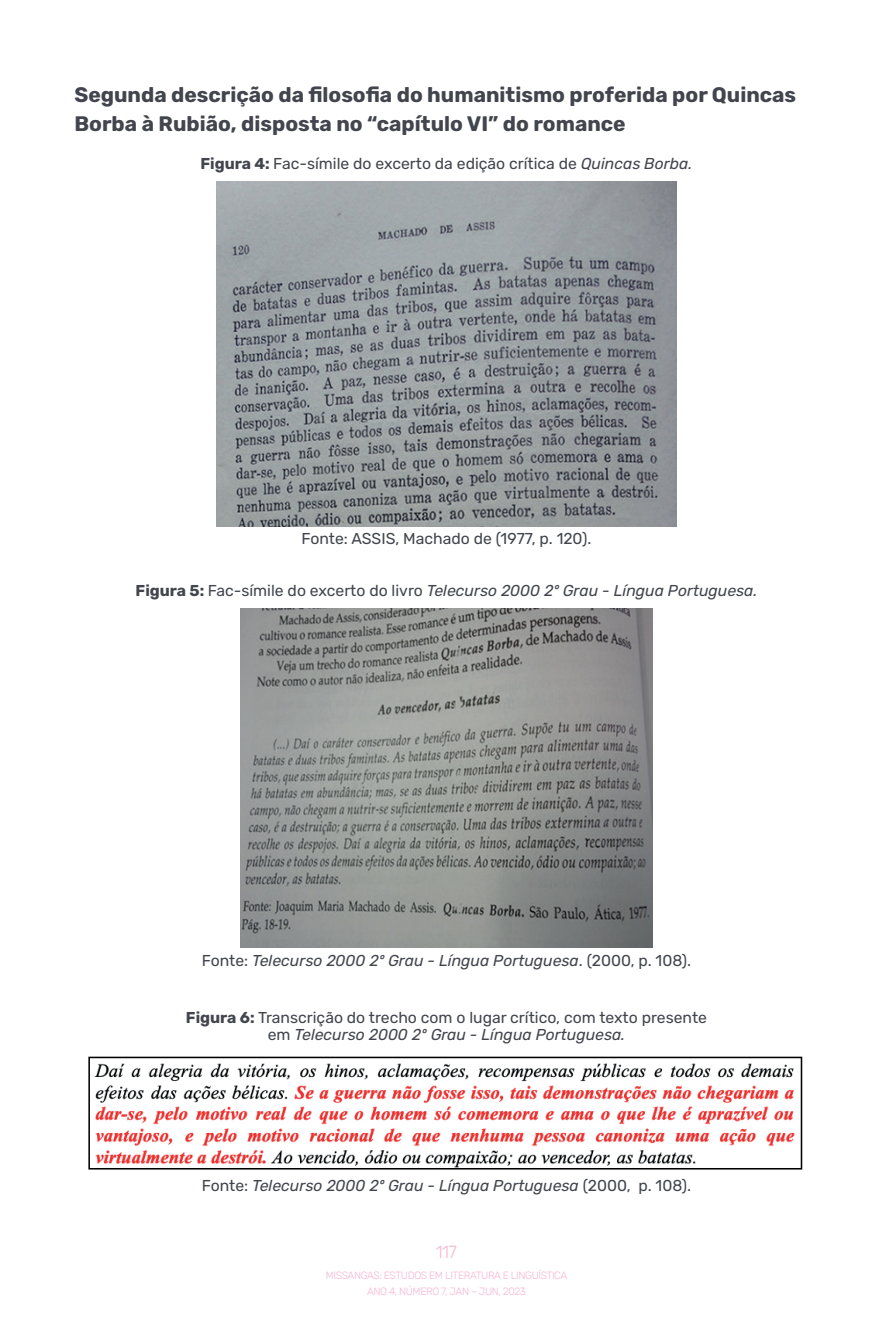
<style>
.page{position:relative;width:893px;height:1340px;background:#fff}
.page>*{position:absolute;margin:0;border:0;box-sizing:border-box;transform-origin:0 0}
.t1{font:700 21px/29.8px "Rubik";color:#42454d}
.t2{font:300 17.5px "Rubik";color:#f6b6d3}
.t3{font:15.75px/17.5px "Rubik";color:#42454d;text-align:center}
.t4{font:italic 15.75px "Rubik";color:#42454d}
.t5{font:300 10.5px/15.8px "Rubik";letter-spacing:-.04em;color:#f6b6d3;text-align:center}
.s1{font-weight:700}
.s2{font-style:italic}
.s3{font-weight:700;font-style:normal}
.s4{font-style:normal}
</style>
<div class="page">
<img style="left:216px;top:181px;width:461px;height:345px">
<img style="left:241px;top:609px;width:411px;height:339px">
<img style="left:88px;top:1056px;width:715px;height:114px">
<h1 class="t1" style="left:74px;top:80px;width:723px">Segunda descrição da filosofia do humanitismo proferida por Quincas<br>Borba à Rubião, disposta no “capítulo VI” do romance</h1>
<p class="t3" style="left:201px;top:155px;width:493px"><span class="s1">Figura 4:</span> Fac-símile do excerto da edição crítica de <span class="s2">Quincas Borba.</span></p>
<p class="t3" style="left:301px;top:530px;width:292px">Fonte: ASSIS, Machado de (1977, p. 120).</p>
<p class="t4" style="left:136px;top:582px;width:623px"><span class="s3">Figura 5:</span> <span class="s4">Fac-símile do excerto do livro</span> Telecurso 2000 2º Grau - Língua Portuguesa.</p>
<p class="t4" style="left:202px;top:951px;width:491px"><span class="s4">Font e:</span> Telecurso 2000 2º Grau - Língua Portuguesa<span class="s4">. (2000, p. 108).</span></p>
<p class="t3" style="left:186px;top:1009px;width:522px"><span class="s1">Figura 6:</span> Transcrição do trecho com o lugar crítico, com texto presente em <span class="s2">Telecurso 2000 2º Grau - Língua Portuguesa.</span></p>
<p class="t4" style="left:202px;top:1177px;width:491px"><span class="s4">Fonte:</span> Telecurso 2000 2º Grau - Língua Portuguesa <span class="s4">(2000, p. 108).</span></p>
<p class="t2" style="left:436px;top:1242px;width:23px">117</p>
<p class="t5" style="left:326px;top:1267px;width:243px">MISSANGAS: ESTUDOS EM LITERATURA E LINGUÍSTICA<br>ANO 4, NÚMERO 7, JAN – JUN, 2023</p>
</div>
